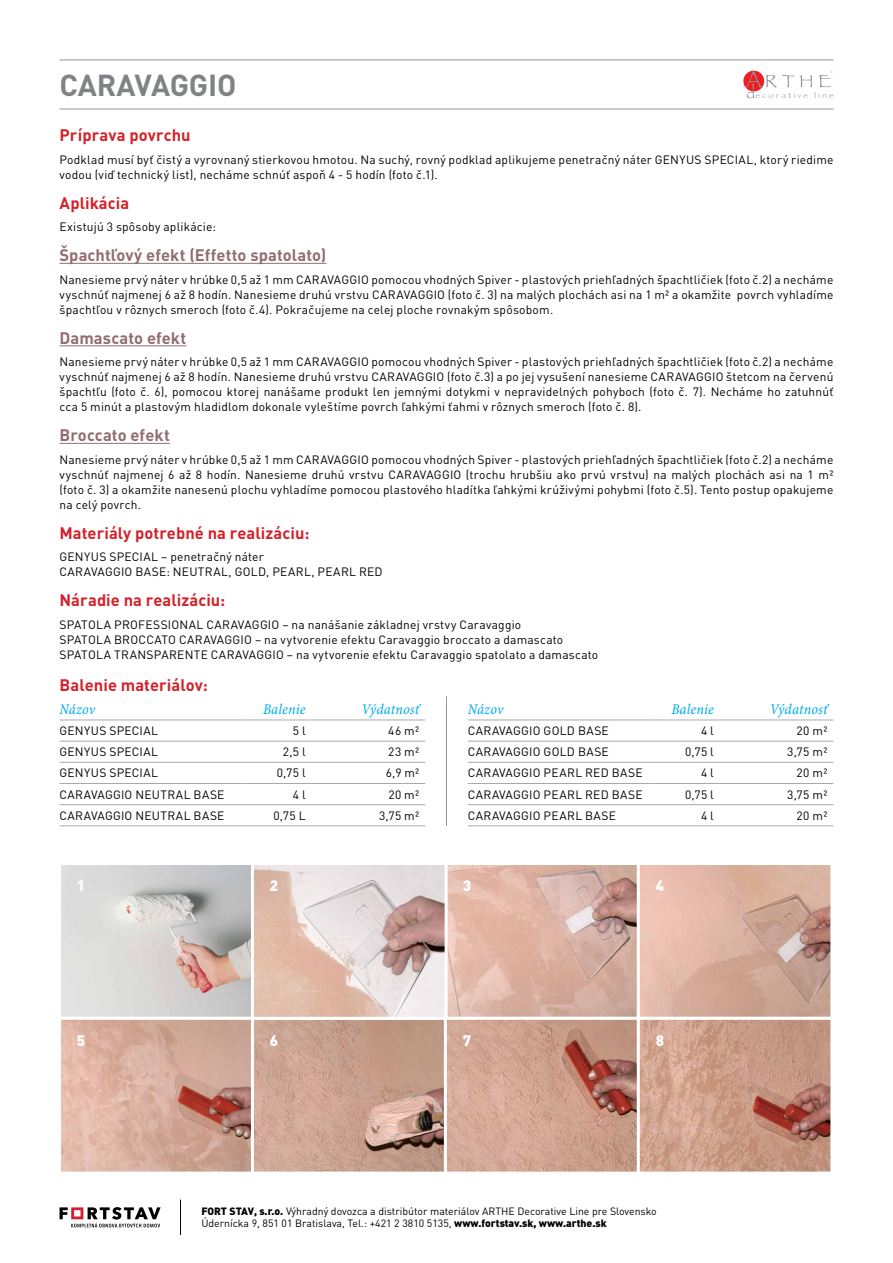
<style>
.page{position:relative;width:893px;height:1263px;background:#fff}
.page>*{position:absolute;margin:0;border:0;box-sizing:border-box;transform-origin:0 0}
.t1{font:700 30px "DIN Pro";color:#808285}
.t2{font:700 16.5px "DIN Pro";letter-spacing:.005em;color:#d2232a}
.t3{font:700 16.5px "DIN Pro";letter-spacing:.005em;color:#916d72}
.t4{font:15px "Minion Pro Cn It Capt";letter-spacing:.005em;color:#00aeef}
.t5{font:900 15px "DIN Pro";color:#fff}
.t6{font:12px/15px "DIN Pro";letter-spacing:.02em;color:#000}
.t7{font:10.5px/12.3px "DIN Pro";color:#000}
.s1{font-weight:900}
</style>
<div class="page">
<svg style="left:60px;top:1207px;width:101px;height:20px"></svg>
<hr style="left:180px;top:1199px;width:1px;height:36px;background:#000">
<hr style="left:60px;top:263px;width:266px;height:1px;background:#916d72">
<hr style="left:60px;top:345px;width:126px;height:1px;background:#916d72">
<hr style="left:60px;top:443px;width:110px;height:1px;background:#916d72">
<hr style="left:60px;top:720px;width:182px;height:1px;background:#a7a9ac">
<hr style="left:242px;top:720px;width:70px;height:1px;background:#a7a9ac">
<hr style="left:312px;top:720px;width:113px;height:1px;background:#a7a9ac">
<hr style="left:60px;top:741px;width:182px;height:1px;background:#a7a9ac">
<hr style="left:242px;top:741px;width:70px;height:1px;background:#a7a9ac">
<hr style="left:312px;top:741px;width:113px;height:1px;background:#a7a9ac">
<hr style="left:60px;top:762px;width:182px;height:1px;background:#a7a9ac">
<hr style="left:242px;top:762px;width:70px;height:1px;background:#a7a9ac">
<hr style="left:312px;top:762px;width:113px;height:1px;background:#a7a9ac">
<hr style="left:60px;top:783px;width:182px;height:1px;background:#a7a9ac">
<hr style="left:242px;top:783px;width:70px;height:1px;background:#a7a9ac">
<hr style="left:312px;top:783px;width:113px;height:1px;background:#a7a9ac">
<hr style="left:60px;top:804px;width:182px;height:1px;background:#a7a9ac">
<hr style="left:242px;top:804px;width:70px;height:1px;background:#a7a9ac">
<hr style="left:312px;top:804px;width:113px;height:1px;background:#a7a9ac">
<hr style="left:60px;top:825px;width:182px;height:1px;background:#a7a9ac">
<hr style="left:242px;top:825px;width:70px;height:1px;background:#a7a9ac">
<hr style="left:312px;top:825px;width:113px;height:1px;background:#a7a9ac">
<hr style="left:468px;top:720px;width:183px;height:1px;background:#a7a9ac">
<hr style="left:651px;top:720px;width:69px;height:1px;background:#a7a9ac">
<hr style="left:720px;top:720px;width:113px;height:1px;background:#a7a9ac">
<hr style="left:468px;top:741px;width:183px;height:1px;background:#a7a9ac">
<hr style="left:651px;top:741px;width:69px;height:1px;background:#a7a9ac">
<hr style="left:720px;top:741px;width:113px;height:1px;background:#a7a9ac">
<hr style="left:468px;top:762px;width:183px;height:1px;background:#a7a9ac">
<hr style="left:651px;top:762px;width:69px;height:1px;background:#a7a9ac">
<hr style="left:720px;top:762px;width:113px;height:1px;background:#a7a9ac">
<hr style="left:468px;top:783px;width:183px;height:1px;background:#a7a9ac">
<hr style="left:651px;top:783px;width:69px;height:1px;background:#a7a9ac">
<hr style="left:720px;top:783px;width:113px;height:1px;background:#a7a9ac">
<hr style="left:468px;top:804px;width:183px;height:1px;background:#a7a9ac">
<hr style="left:651px;top:804px;width:69px;height:1px;background:#a7a9ac">
<hr style="left:720px;top:804px;width:113px;height:1px;background:#a7a9ac">
<hr style="left:468px;top:825px;width:183px;height:1px;background:#a7a9ac">
<hr style="left:651px;top:825px;width:69px;height:1px;background:#a7a9ac">
<hr style="left:720px;top:825px;width:113px;height:1px;background:#a7a9ac">
<img style="left:62px;top:866px;width:767px;height:304px">
<div style="left:58px;top:862px;width:197px;height:158px;border:3px solid #fff"></div>
<div style="left:58px;top:1017px;width:197px;height:157px;border:3px solid #fff"></div>
<div style="left:251px;top:1017px;width:197px;height:157px;border:3px solid #fff"></div>
<div style="left:444px;top:862px;width:196px;height:158px;border:3px solid #fff"></div>
<div style="left:444px;top:1017px;width:196px;height:157px;border:3px solid #fff"></div>
<div style="left:637px;top:862px;width:196px;height:158px;border:3px solid #fff"></div>
<div style="left:637px;top:1017px;width:196px;height:157px;border:3px solid #fff"></div>
<div style="left:251px;top:862px;width:197px;height:158px;border:3px solid #fff"></div>
<hr style="left:60px;top:60px;width:773px;height:1px;background:#939598">
<hr style="left:60px;top:109px;width:773px;height:1px;background:#939598">
<hr style="left:446px;top:696px;width:1px;height:130px;background:#939598">
<svg style="left:743px;top:71px;width:21px;height:20px"></svg>
<svg style="left:746px;top:71px;width:87px;height:27px"></svg>
<h1 class="t1" style="left:60px;top:65px;width:179px">CARAVAGGIO</h1>
<h2 class="t2" style="left:60px;top:124px;width:133px">Príprava povrchu</h2>
<p class="t6" style="left:60px;top:151px;width:775px">Podklad musí byť čistý a vyrovnaný stierkovou hmotou. Na suchý, rovný podklad aplikujeme penetračný náter GENYUS SPECIAL, ktorý riedime vodou (viď technický list), necháme schnúť aspoň 4 - 5 hodín (foto č.1).</p>
<h2 class="t2" style="left:60px;top:191px;width:71px">Aplikácia</h2>
<p class="t6" style="left:60px;top:219px;width:158px">Existujú 3 spôsoby aplikácie:</p>
<h2 class="t3" style="left:60px;top:244px;width:268px">Špachtľový efekt (Effetto spatolato)</h2>
<p class="t6" style="left:60px;top:271px;width:775px;text-align:justify">Nanesieme prvý náter v hrúbke 0,5 až 1 mm CARAVAGGIO pomocou vhodných Spiver - plastových priehľadných špachtličiek (foto č.2) a necháme vyschnúť najmenej 6 až 8 hodín. Nanesieme druhú vrstvu CARAVAGGIO (foto č. 3) na malých plochách asi na 1 m² a okamžite povrch vyhladíme špachtľou v rôznych smeroch (foto č.4). Pokračujeme na celej ploche rovnakým spôsobom.</p>
<h2 class="t3" style="left:60px;top:326px;width:128px">Damascato efekt</h2>
<p class="t6" style="left:60px;top:354px;width:775px;text-align:justify">Nanesieme prvý náter v hrúbke 0,5 až 1 mm CARAVAGGIO pomocou vhodných Spiver - plastových priehľadných špachtličiek (foto č.2) a necháme vyschnúť najmenej 6 až 8 hodín. Nanesieme druhú vrstvu CARAVAGGIO (foto č.3) a po jej vysušení nanesieme CARAVAGGIO štetcom na červenú špachtľu (foto č. 6), pomocou ktorej nanášame produkt len jemnými dotykmi v nepravidelných pohyboch (foto č. 7). Necháme ho zatuhnúť cca 5 minút a plastovým hladidlom dokonale vyleštíme povrch ľahkými ťahmi v rôznych smeroch (foto č. 8).</p>
<h2 class="t3" style="left:60px;top:424px;width:112px">Broccato efekt</h2>
<p class="t6" style="left:60px;top:451px;width:775px;text-align:justify">Nanesieme prvý náter v hrúbke 0,5 až 1 mm CARAVAGGIO pomocou vhodných Spiver - plastových priehľadných špachtličiek (foto č.2) a necháme vyschnúť najmenej 6 až 8 hodín. Nanesieme druhú vrstvu CARAVAGGIO (trochu hrubšiu ako prvú vrstvu) na malých plochách asi na 1 m² (foto č. 3) a okamžite nanesenú plochu vyhladíme pomocou plastového hladítka ľahkými krúživými pohybmi (foto č.5). Tento postup opakujeme na celý povrch.</p>
<h2 class="t2" style="left:60px;top:521px;width:251px">Materiály potrebné na realizáciu:</h2>
<p class="t6" style="left:60px;top:549px;width:325px">GENYUS SPECIAL – penetračný náter<br>CARAVAGGIO BASE: NEUTRAL, GOLD, PEARL, PEARL RED</p>
<h2 class="t2" style="left:60px;top:589px;width:167px">Náradie na realizáciu:</h2>
<p class="t6" style="left:60px;top:616px;width:540px">SPATOLA PROFESSIONAL CARAVAGGIO – na nanášanie základnej vrstvy Caravaggio<br>SPATOLA BROCCATO CARAVAGGIO – na vytvorenie efektu Caravaggio broccato a damascato<br>SPATOLA TRANSPARENTE CARAVAGGIO – na vytvorenie efektu Caravaggio spatolato a damascato</p>
<h2 class="t2" style="left:60px;top:674px;width:150px">Balenie materiálov:</h2>
<p class="t4" style="left:60px;top:699px;width:37px">Názov</p>
<p class="t4" style="left:263px;top:699px;width:44px">Balenie</p>
<p class="t4" style="left:361px;top:699px;width:59px">Výdatnosť</p>
<p class="t6" style="left:60px;top:723px;width:100px">GENYUS SPECIAL</p>
<p class="t6" style="left:293px;top:723px;width:14px">5 l</p>
<p class="t6" style="left:388px;top:723px;width:33px">46 m²</p>
<p class="t6" style="left:60px;top:744px;width:100px">GENYUS SPECIAL</p>
<p class="t6" style="left:283px;top:744px;width:24px">2,5 l</p>
<p class="t6" style="left:388px;top:744px;width:32px">23 m²</p>
<p class="t6" style="left:60px;top:765px;width:100px">GENYUS SPECIAL</p>
<p class="t6" style="left:277px;top:765px;width:30px">0,75 l</p>
<p class="t6" style="left:386px;top:765px;width:35px">6,9 m²</p>
<p class="t6" style="left:60px;top:786px;width:166px">CARAVAGGIO NEUTRAL BASE</p>
<p class="t6" style="left:293px;top:786px;width:14px">4 l</p>
<p class="t6" style="left:388px;top:786px;width:32px">20 m²</p>
<p class="t6" style="left:60px;top:807px;width:166px">CARAVAGGIO NEUTRAL BASE</p>
<p class="t6" style="left:273px;top:807px;width:34px">0,75 L</p>
<p class="t6" style="left:379px;top:807px;width:42px">3,75 m²</p>
<p class="t4" style="left:468px;top:699px;width:37px">Názov</p>
<p class="t4" style="left:671px;top:699px;width:44px">Balenie</p>
<p class="t4" style="left:770px;top:699px;width:59px">Výdatnosť</p>
<p class="t6" style="left:468px;top:723px;width:143px">CARAVAGGIO GOLD BASE</p>
<p class="t6" style="left:701px;top:723px;width:14px">4 l</p>
<p class="t6" style="left:797px;top:723px;width:32px">20 m²</p>
<p class="t6" style="left:468px;top:744px;width:143px">CARAVAGGIO GOLD BASE</p>
<p class="t6" style="left:685px;top:744px;width:30px">0,75 l</p>
<p class="t6" style="left:787px;top:744px;width:42px">3,75 m²</p>
<p class="t6" style="left:468px;top:765px;width:176px">CARAVAGGIO PEARL RED BASE</p>
<p class="t6" style="left:701px;top:765px;width:14px">4 l</p>
<p class="t6" style="left:797px;top:765px;width:32px">20 m²</p>
<p class="t6" style="left:468px;top:786px;width:176px">CARAVAGGIO PEARL RED BASE</p>
<p class="t6" style="left:685px;top:786px;width:30px">0,75 l</p>
<p class="t6" style="left:787px;top:786px;width:42px">3,75 m²</p>
<p class="t6" style="left:468px;top:807px;width:150px">CARAVAGGIO PEARL BASE</p>
<p class="t6" style="left:701px;top:807px;width:14px">4 l</p>
<p class="t6" style="left:797px;top:807px;width:32px">20 m²</p>
<p class="t5" style="left:77px;top:875px;width:10px">1</p>
<p class="t5" style="left:77px;top:1030px;width:10px">5</p>
<p class="t5" style="left:270px;top:875px;width:10px">2</p>
<p class="t5" style="left:270px;top:1030px;width:10px">6</p>
<p class="t5" style="left:463px;top:875px;width:10px">3</p>
<p class="t5" style="left:463px;top:1030px;width:10px">7</p>
<p class="t5" style="left:656px;top:875px;width:10px">4</p>
<p class="t5" style="left:656px;top:1030px;width:10px">8</p>
<p class="t7" style="left:201px;top:1205px;width:457px"><span class="s1">FORT STAV, s.r.o.</span> Výhradný dovozca a distribútor materiálov ARTHE Decorative Line pre Slovensko<br>Údernícka 9, 851 01 Bratislava, Tel.: +421 2 3810 5135, <span class="s1">www.fortstav.sk, www.arthe.sk</span></p>
</div>
